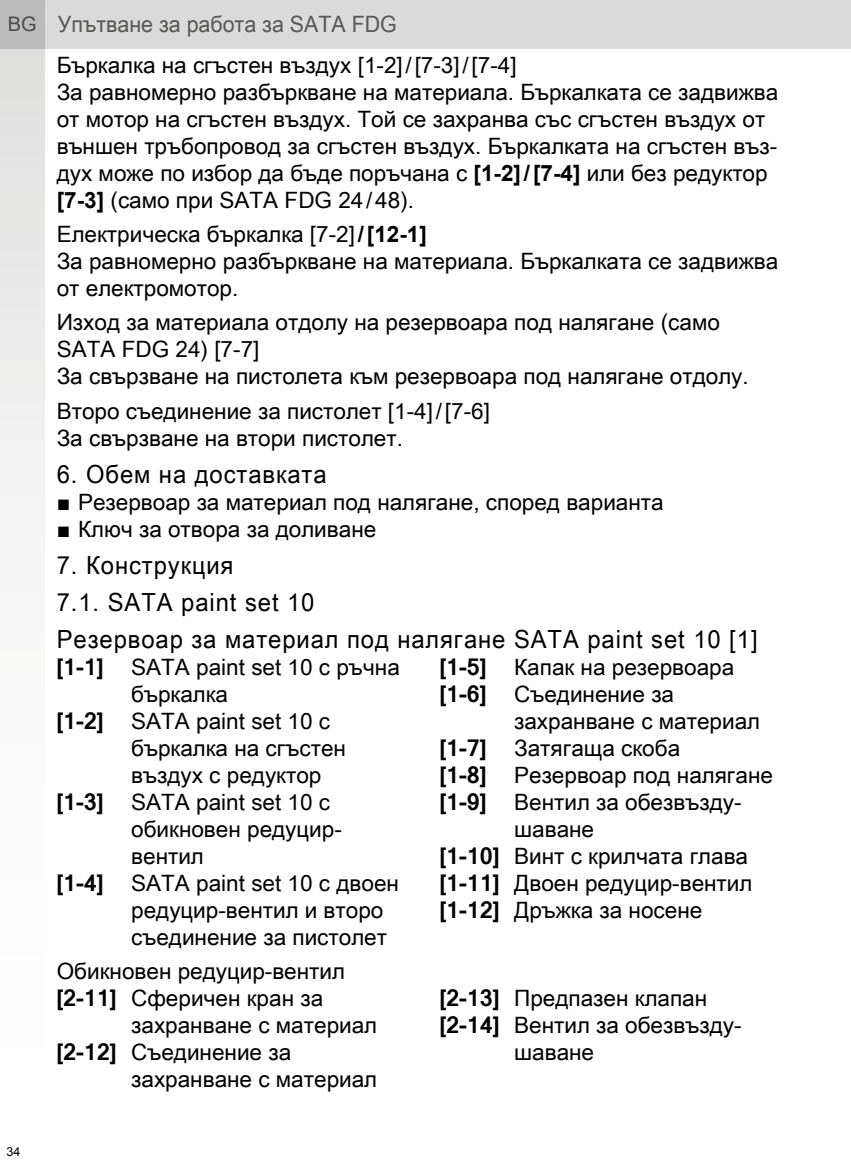
<style>
.page{position:relative;width:851px;height:1170px;background:#fff}
.page>*{position:absolute;margin:0;border:0;box-sizing:border-box;transform-origin:0 0}
.t1{font:25px/37px "Arial Unicode MS";letter-spacing:.04em;color:#000;scale:.95 1}
.t2{font:22.5px/27px "Arial Unicode MS";color:#000}
.t3{font:12.5px "Arial";color:#000}
.s1{font-size:20px;color:#575756}
.s2{color:#575756}
.s3{font-family:"Arial";font-weight:700}
.s4{font-family:"Arial"}
.s5{font-family:"Kartika";font-weight:700}
</style>
<div class="page">
<div style="left:0;top:0;width:850px;height:49px;background:#dadada"></div>
<svg style="left:0;top:0;width:44px;height:555px"></svg>
<p class="t2" style="left:57px;top:4px;width:461px;line-height:40.8px;text-indent:-49px"><span class="s1">BG</span> <span class="s2">Упътване за работа за SATA FDG<br></span>Бъркалка на сгъстен въздух [1-2]/[7-3]/[7-4]</p>
<p class="t2" style="left:57px;top:78px;width:723px">За равномерно разбъркване на материала. Бъркалката се задвижва от мотор на сгъстен въздух. Той се захранва със сгъстен въздух от външен тръбопровод за сгъстен въздух. Бъркалката на сгъстен въз&shy;дух може по избор да бъде поръчана с <span class="s3">[1‑2]/[7‑4]</span> или без редуктор <span class="s3">[7‑3]</span> (само при SATA FDG 24/48).</p>
<p class="t2" style="left:57px;top:220px;width:723px">Електрическа бъркалка [7-2]<span class="s3">/[12‑1]<br></span>За равномерно разбъркване на материала. Бъркалката се задвижва от електромотор.</p>
<p class="t2" style="left:57px;top:308px;width:693px">Изход за материала отдолу на резервоара под налягане (само<br>SATA FDG 24) [7-7]<br>За свързване на пистолета към резервоара под налягане отдолу.</p>
<p class="t2" style="left:57px;top:396px;width:434px">Второ съединение за пистолет [1-4]/[7-6]<br>За свързване на втори пистолет.</p>
<p class="t1" style="left:57px;top:455px;width:285px">6. Обем на доставката</p>
<p class="t2" style="left:57px;top:488px;width:608px"><span class="s4">■</span> Резервоар за материал под налягане, според варианта</p>
<p class="t2" style="left:57px;top:515px;width:321px"><span class="s4">■</span> Ключ за отвора за доливане</p>
<p class="t1" style="left:57px;top:546px;width:739px">7. Конструкция<br>7.1. SATA paint set 10<br>Резервоар за материал под налягане SATA paint set 10 [1]</p>
<p class="t2" style="left:57px;top:653px;width:344px"><span class="s5">[1-1]</span> SATA paint set 10 с ръчна</p>
<p class="t2" style="left:131px;top:680px;width:98px">бъркалка</p>
<p class="t2" style="left:57px;top:707px;width:275px"><span class="s5">[1-2]</span> SATA paint set 10 с</p>
<p class="t2" style="left:131px;top:734px;width:216px">бъркалка на сгъстен</p>
<p class="t2" style="left:131px;top:761px;width:192px">въздух с редуктор</p>
<p class="t2" style="left:57px;top:788px;width:275px"><span class="s5">[1-3]</span> SATA paint set 10 с</p>
<p class="t2" style="left:131px;top:815px;width:212px">обикновен редуцир-</p>
<p class="t2" style="left:131px;top:842px;width:74px">вентил</p>
<p class="t2" style="left:57px;top:869px;width:344px"><span class="s5">[1-4]</span> SATA paint set 10 с двоен</p>
<p class="t2" style="left:131px;top:896px;width:254px">редуцир-вентил и второ</p>
<p class="t2" style="left:131px;top:923px;width:257px">съединение за пистолет</p>
<p class="t2" style="left:439px;top:653px;width:296px"><span class="s5">[1-5]</span> Капак на резервоара <span class="s5">[1-6]</span> Съединение за</p>
<p class="t2" style="left:514px;top:707px;width:247px">захранване с материал</p>
<p class="t2" style="left:439px;top:734px;width:242px"><span class="s5">[1-7]</span> Затягаща скоба</p>
<p class="t2" style="left:439px;top:761px;width:335px"><span class="s5">[1-8]</span> Резервоар под налягане</p>
<p class="t2" style="left:439px;top:788px;width:303px"><span class="s5">[1-9]</span> Вентил за обезвъзду-</p>
<p class="t2" style="left:514px;top:815px;width:81px">шаване</p>
<p class="t2" style="left:439px;top:842px;width:310px"><span class="s5">[1-10]</span> Винт с крилчата глава</p>
<p class="t2" style="left:439px;top:869px;width:314px"><span class="s5">[1-11]</span> Двоен редуцир-вентил</p>
<p class="t2" style="left:439px;top:896px;width:264px"><span class="s5">[1-12]</span> Дръжка за носене</p>
<p class="t3" style="left:6px;top:1143px;width:15px">34</p>
<p class="t2" style="left:57px;top:957px;width:290px">Обикновен редуцир-вентил</p>
<p class="t2" style="left:57px;top:984px;width:268px"><span class="s5">[2-11]</span> Сферичен кран за</p>
<p class="t2" style="left:131px;top:1011px;width:247px">захранване с материал</p>
<p class="t2" style="left:57px;top:1038px;width:236px"><span class="s5">[2-12]</span> Съединение за</p>
<p class="t2" style="left:131px;top:1065px;width:247px">захранване с материал</p>
<p class="t2" style="left:439px;top:984px;width:269px"><span class="s5">[2-13]</span> Предпазен клапан</p>
<p class="t2" style="left:439px;top:1011px;width:303px"><span class="s5">[2-14]</span> Вентил за обезвъзду-</p>
<p class="t2" style="left:514px;top:1038px;width:81px">шаване</p>
</div>
